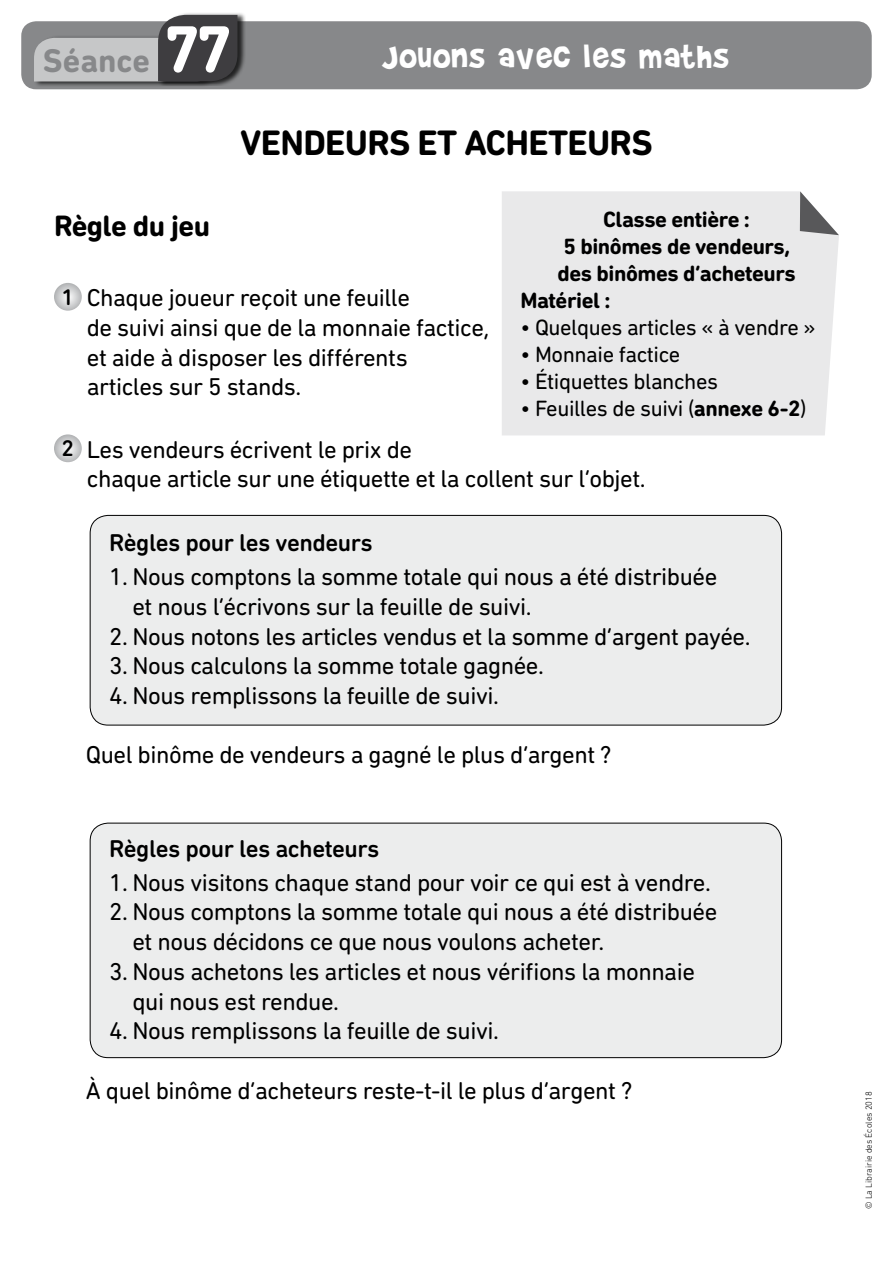
<style>
.page{position:relative;width:893px;height:1263px;background:#fff}
.page>*{position:absolute;margin:0;border:0;box-sizing:border-box;transform-origin:0 0}
.t1{font:37.5px "Brady Bunch Remastered";letter-spacing:.04em;color:#fff}
.t2{font:700 36px "DIN Next Rounded LT Pro";letter-spacing:-.02em;color:#000}
.t3{font:700 33.3px "DIN Next Rounded LT Pro";color:#87888a}
.t4{font:700 30px "DIN Next Rounded LT Pro";letter-spacing:-.02em;color:#000}
.t5{font:24.75px/29.7px "DIN Next Rounded LT Pro";letter-spacing:-.02em;color:#000}
.t6{font:500 24.75px "DIN Next Rounded LT Pro";letter-spacing:-.02em;color:#000}
.t7{font:22.5px "DIN Next Rounded LT Pro";letter-spacing:-.02em;color:#000}
.t8{font:700 22.5px "DIN Next Rounded LT Pro";letter-spacing:-.02em;color:#000}
.t9{font:300 9px "DIN Next Rounded LT Pro";color:#000}
.s1{font-size:67.5px;color:#fff}
.s2{font-weight:500;font-size:22.95px}
.s3{font-weight:700}
</style>
<div class="page">
<div style="left:21px;top:21px;width:851px;height:68px;background:#87888a;border-radius:15px"></div>
<div style="left:90px;top:515px;width:692px;height:210px;background:#eceded;border-radius:18px"></div>
<div style="left:90px;top:515px;width:692px;height:210px;border:1px solid #000;border-radius:18px"></div>
<div style="left:90px;top:823px;width:692px;height:235px;background:#eceded;border-radius:18px"></div>
<div style="left:90px;top:823px;width:692px;height:235px;border:1px solid #000;border-radius:18px"></div>
<svg style="left:54px;top:283px;width:28px;height:28px"></svg>
<svg style="left:54px;top:434px;width:28px;height:28px"></svg>
<div style="left:502px;top:191px;width:337px;height:244px;background:#e9e9ea"></div>
<svg style="left:800px;top:191px;width:39px;height:44px"></svg>
<div style="left:34px;top:35px;width:191px;height:51px;background:#000;opacity:.75"></div>
<div style="left:158px;top:13px;width:87px;height:73px;background:#000;opacity:.75"></div>
<svg style="left:34px;top:15px;width:203px;height:66px"></svg>
<h3 class="t3" style="left:43px;top:41px;width:191px">Séance <span class="s1">77</span></h3>
<h1 class="t1" style="left:383px;top:37px;width:347px">Jouons avec les maths</h1>
<h2 class="t2" style="left:240px;top:121px;width:414px">VENDEURS ET ACHETEURS</h2>
<p class="t4" style="left:54px;top:208px;width:158px">Règle du jeu</p>
<p class="t5" style="left:87px;top:283px;width:404px;text-indent:-25px"><span class="s2">1</span> Chaque joueur reçoit une feuille<br>de suivi ainsi que de la monnaie factice, et aide à disposer les différents articles sur 5 stands.</p>
<p class="t8" style="left:603px;top:206px;width:148px">Classe entière :</p>
<p class="t8" style="left:563px;top:233px;width:228px">5 binômes de vendeurs,</p>
<p class="t8" style="left:557px;top:260px;width:240px">des binômes d’acheteurs</p>
<p class="t8" style="left:520px;top:287px;width:92px">Matériel :</p>
<p class="t7" style="left:520px;top:314px;width:297px">• Quelques articles « à vendre »</p>
<p class="t7" style="left:520px;top:341px;width:161px">• Monnaie factice</p>
<p class="t7" style="left:520px;top:368px;width:199px">• Étiquettes blanches</p>
<p class="t7" style="left:520px;top:395px;width:287px">• Feuilles de suivi (<span class="s3">annexe 6-2</span>)</p>
<p class="t5" style="left:87px;top:434px;width:560px;text-indent:-25px"><span class="s2">2</span> Les vendeurs écrivent le prix de<br>chaque article sur une étiquette et la collent sur l’objet.</p>
<p class="t6" style="left:109px;top:528px;width:265px">Règles pour les vendeurs</p>
<p class="t5" style="left:132px;top:562px;width:586px;text-indent:-23px">1. Nous comptons la somme totale qui nous a été distribuée et nous l’écrivons sur la feuille de suivi.</p>
<p class="t5" style="left:109px;top:621px;width:643px">2. Nous notons les articles vendus et la somme d’argent payée.</p>
<p class="t5" style="left:109px;top:651px;width:436px">3. Nous calculons la somme totale gagnée.</p>
<p class="t5" style="left:109px;top:680px;width:391px">4. Nous remplissons la feuille de suivi.</p>
<p class="t5" style="left:86px;top:740px;width:527px">Quel binôme de vendeurs a gagné le plus d’argent ?</p>
<p class="t6" style="left:109px;top:834px;width:272px">Règles pour les acheteurs</p>
<p class="t5" style="left:109px;top:867px;width:603px">1. Nous visitons chaque stand pour voir ce qui est à vendre.</p>
<p class="t5" style="left:132px;top:897px;width:586px;text-indent:-23px">2. Nous comptons la somme totale qui nous a été distribuée et nous décidons ce que nous voulons acheter.</p>
<p class="t5" style="left:132px;top:956px;width:564px;text-indent:-23px">3. Nous achetons les articles et nous vérifions la monnaie qui nous est rendue.</p>
<p class="t5" style="left:109px;top:1016px;width:391px">4. Nous remplissons la feuille de suivi.</p>
<p class="t5" style="left:86px;top:1075px;width:548px">À quel binôme d’acheteurs reste-t-il le plus d’argent ?</p>
<p class="t9" style="left:863px;top:1209px;width:119px;rotate:-90deg">© La Librairie des Écoles 2018</p>
</div>
